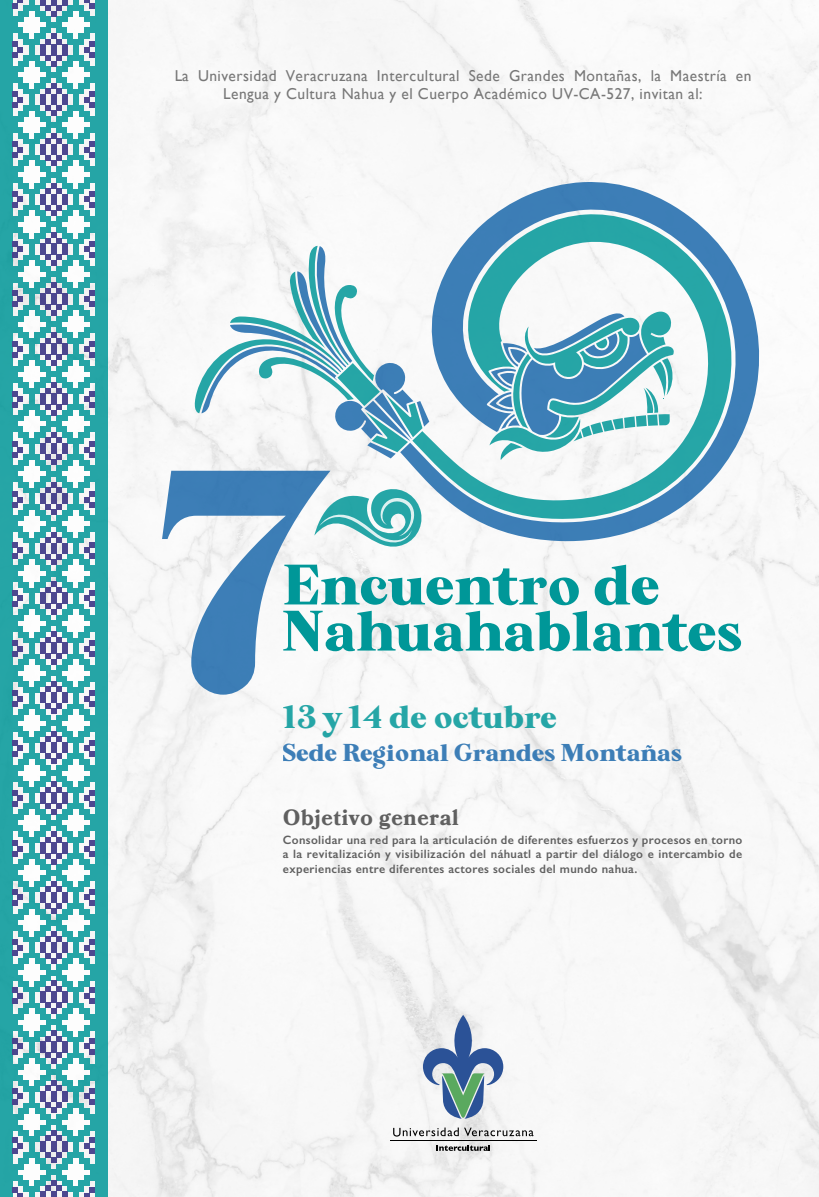
<style>
.page{position:relative;width:819px;height:1197px;background:#fff}
.page>*{position:absolute;margin:0;border:0;box-sizing:border-box;transform-origin:0 0}
.t1{font:56.88px/46.1px "kristopher";letter-spacing:.03em;color:#009798}
.t2{font:32.11px "kristopher";letter-spacing:.03em;color:#009798}
.t3{font:24.32px "kristopher";letter-spacing:.03em;color:#1b68ab}
.t4{font:700 22.14px "Bookmania";letter-spacing:.03em;color:#606060}
.t5{font:15.75px/18.9px "Gill Sans";letter-spacing:.03em;color:#606060;text-align:center}
.t6{font:600 12.16px/14.6px "Gill Sans";letter-spacing:.03em;color:#606060;text-align:justify}
</style>
<div class="page">
<img style="left:107px;top:0;width:712px;height:1197px">
<div style="left:95px;top:0;width:12px;height:1197px;background:#25a5a6"></div>
<div style="left:0;top:0;width:12px;height:1197px;background:#25a5a6"></div>
<svg style="left:12px;top:0;width:83px;height:1197px"></svg>
<svg style="left:400px;top:182px;width:359px;height:359px"></svg>
<svg style="left:412px;top:214px;width:323px;height:306px"></svg>
<svg style="left:195px;top:246px;width:234px;height:212px"></svg>
<svg style="left:489px;top:311px;width:185px;height:149px"></svg>
<svg style="left:423px;top:1015px;width:80px;height:104px"></svg>
<hr style="left:390px;top:1141px;width:146px;height:1px;background:#000">
<svg style="left:393px;top:1128px;width:141px;height:9px"></svg>
<svg style="left:436px;top:1145px;width:54px;height:6px"></svg>
<svg style="left:162px;top:471px;width:259px;height:224px"></svg>
<p class="t5" style="left:174px;top:66px;width:579px">La Universidad Veracruzana Intercultural Sede Grandes Montañas, la Maestría en<br>Lengua y Cultura Nahua y el Cuerpo Académico UV-CA-527, invitan al:</p>
<h1 class="t1" style="left:283px;top:562px;width:459px">Encuentro de<br>Nahuahablantes</h1>
<h2 class="t2" style="left:284px;top:698px;width:274px">13 y 14 de octubre</h2>
<h3 class="t3" style="left:283px;top:738px;width:400px">Sede Regional Grandes Montañas</h3>
<h3 class="t4" style="left:283px;top:804px;width:177px">Objetivo general</h3>
<p class="t6" style="left:283px;top:832px;width:461px">Consolidar una red para la articulación de diferentes esfuerzos y procesos en torno a la revitalización y visibilización del náhuatl a partir del diálogo e intercambio de experiencias entre diferentes actores sociales del mundo nahua.</p>
</div>
